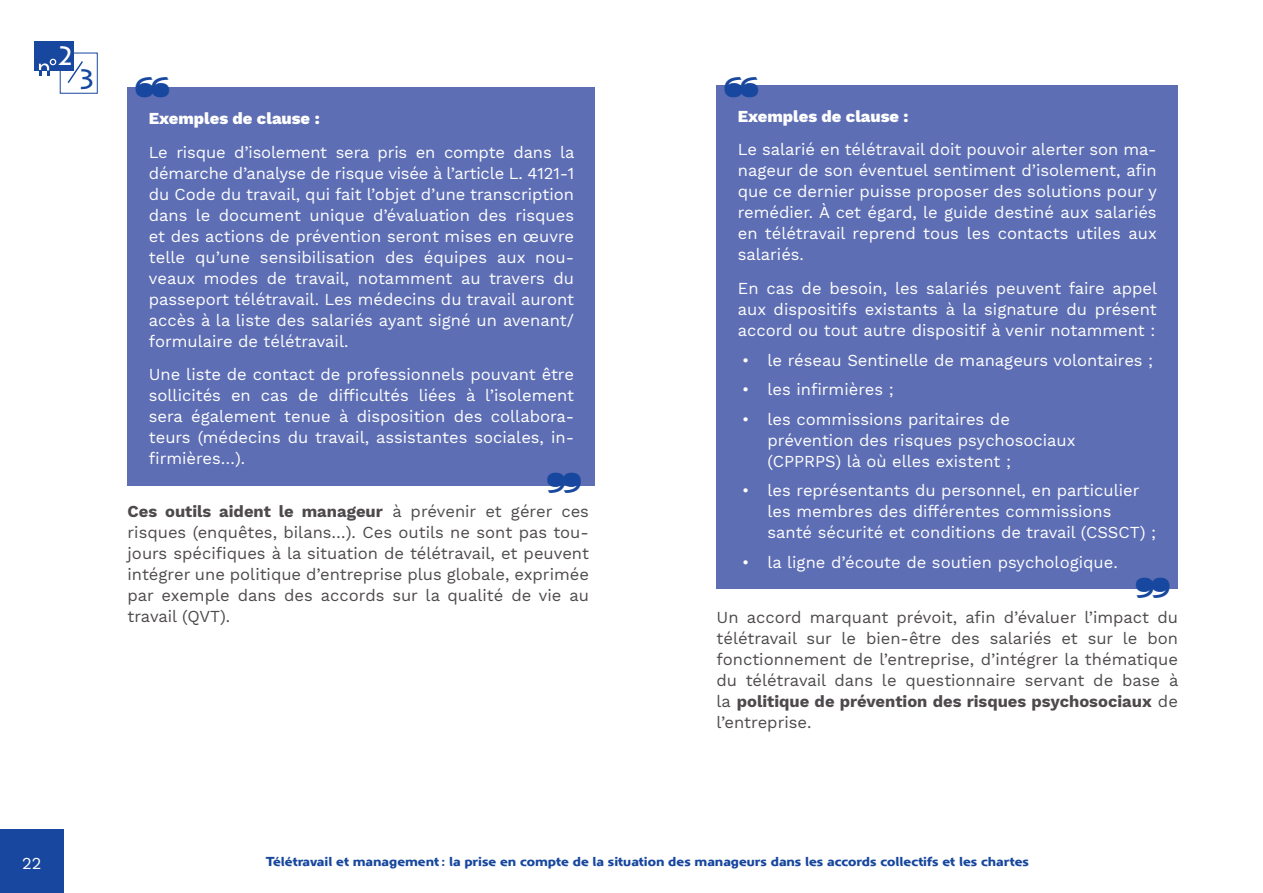
<style>
.page{position:relative;width:1263px;height:893px;background:#fff}
.page>*{position:absolute;margin:0;border:0;box-sizing:border-box;transform-origin:0 0}
.t1{font:600 30px "Work Sans";color:#17479e}
.t2{font:29.1px "Anisette Pro Petite";color:#17479e}
.t3{font:27.75px "Anisette Pro Petite";color:#fff}
.t4{font:16.5px/21px "Work Sans";color:#fff;text-align:justify}
.t5{font:16.5px/21px "Work Sans";color:#4d494c;text-align:justify}
.t6{font:800 16.5px "Work Sans";color:#fff}
.t7{font:700 13.5px "Anisette Pro Petite";color:#17479e}
.s1{font-weight:700}
</style>
<div class="page">
<div style="left:0;top:829px;width:64px;height:64px;background:#17479e"></div>
<div style="left:34px;top:41px;width:39px;height:29px;background:#17479e"></div>
<div style="left:60px;top:53px;width:38px;height:41px;border:1px solid #17479e"></div>
<svg style="left:39px;top:59px;width:17px;height:17px"></svg>
<svg style="left:68px;top:61px;width:15px;height:22px"></svg>
<div style="left:716px;top:85px;width:462px;height:504px;background:#5e6eb4"></div>
<div style="left:128px;top:87px;width:467px;height:399px;background:#5e6eb4"></div>
<h3 class="t3" style="left:57px;top:37px;width:17px">2</h3>
<h2 class="t2" style="left:79px;top:60px;width:18px">3</h2>
<h1 class="t1" style="left:134px;top:69px;width:39px">❝</h1>
<p class="t6" style="left:149px;top:109px;width:172px">Exemples de clause :</p>
<p class="t4" style="left:149px;top:142px;width:427px">Le risque d’isolement sera pris en compte dans la démarche d’analyse de risque visée à l’article L. 4121-1 du Code du travail, qui fait l’objet d’une transcription dans le document unique d’évaluation des risques et des actions de prévention seront mises en œuvre telle qu’une sensibilisation des équipes aux nou&shy;veaux modes de travail, notamment au travers du passeport télétravail. Les médecins du travail auront accès à la liste des salariés ayant signé un avenant/ formulaire de télétravail.</p>
<p class="t4" style="left:149px;top:365px;width:427px">Une liste de contact de professionnels pouvant être sollicités en cas de difficultés liées à l’isolement sera également tenue à disposition des collabora&shy;teurs (médecins du travail, assistantes sociales, in&shy;firmières…).</p>
<p class="t5" style="left:128px;top:501px;width:463px"><span class="s1">Ces outils aident le manageur</span> à prévenir et gérer ces risques (enquêtes, bilans…). Ces outils ne sont pas tou&shy;jours spécifiques à la situation de télétravail, et peuvent intégrer une politique d’entreprise plus globale, exprimée par exemple dans des accords sur la qualité de vie au travail (QVT).</p>
<h1 class="t1" style="left:583px;top:500px;width:39px;rotate:-180deg">❝</h1>
<h1 class="t1" style="left:723px;top:69px;width:39px">❝</h1>
<p class="t6" style="left:738px;top:107px;width:172px">Exemples de clause :</p>
<p class="t4" style="left:738px;top:140px;width:421px">Le salarié en télétravail doit pouvoir alerter son ma&shy;nageur de son éventuel sentiment d’isolement, afin que ce dernier puisse proposer des solutions pour y remédier. À cet égard, le guide destiné aux salariés en télétravail reprend tous les contacts utiles aux salariés.</p>
<p class="t4" style="left:738px;top:279px;width:421px">En cas de besoin, les salariés peuvent faire appel aux dispositifs existants à la signature du présent accord ou tout autre dispositif à venir notamment :</p>
<p class="t4" style="left:742px;top:350px;width:413px">• le réseau Sentinelle de manageurs volontaires ;</p>
<p class="t4" style="left:742px;top:380px;width:153px">• les infirmières ;</p>
<p class="t4" style="left:767px;top:409px;width:310px;text-align:left;text-indent:-26px">• les commissions paritaires de prévention des risques psychosociaux (CPPRPS) là où elles existent ;</p>
<p class="t4" style="left:767px;top:481px;width:390px;text-align:left;text-indent:-26px">• les représentants du personnel, en particulier les membres des différentes commissions santé sécurité et conditions de travail (CSSCT) ;</p>
<p class="t4" style="left:742px;top:552px;width:377px">• la ligne d’écoute de soutien psychologique.</p>
<p class="t5" style="left:716px;top:607px;width:463px">Un accord marquant prévoit, afin d’évaluer l’impact du télétravail sur le bien-être des salariés et sur le bon fonctionnement de l’entreprise, d’intégrer la thématique du télétravail dans le questionnaire servant de base à la <span class="s1">politique de prévention des risques psychosociaux</span> de l’entreprise.</p>
<h1 class="t1" style="left:1172px;top:606px;width:39px;rotate:-180deg">❝</h1>
<p class="t4" style="left:22px;top:853px;width:21px">22</p>
<p class="t7" style="left:266px;top:852px;width:765px">Télétravail et management : la prise en compte de la situation des manageurs dans les accords collectifs et les chartes</p>
</div>
